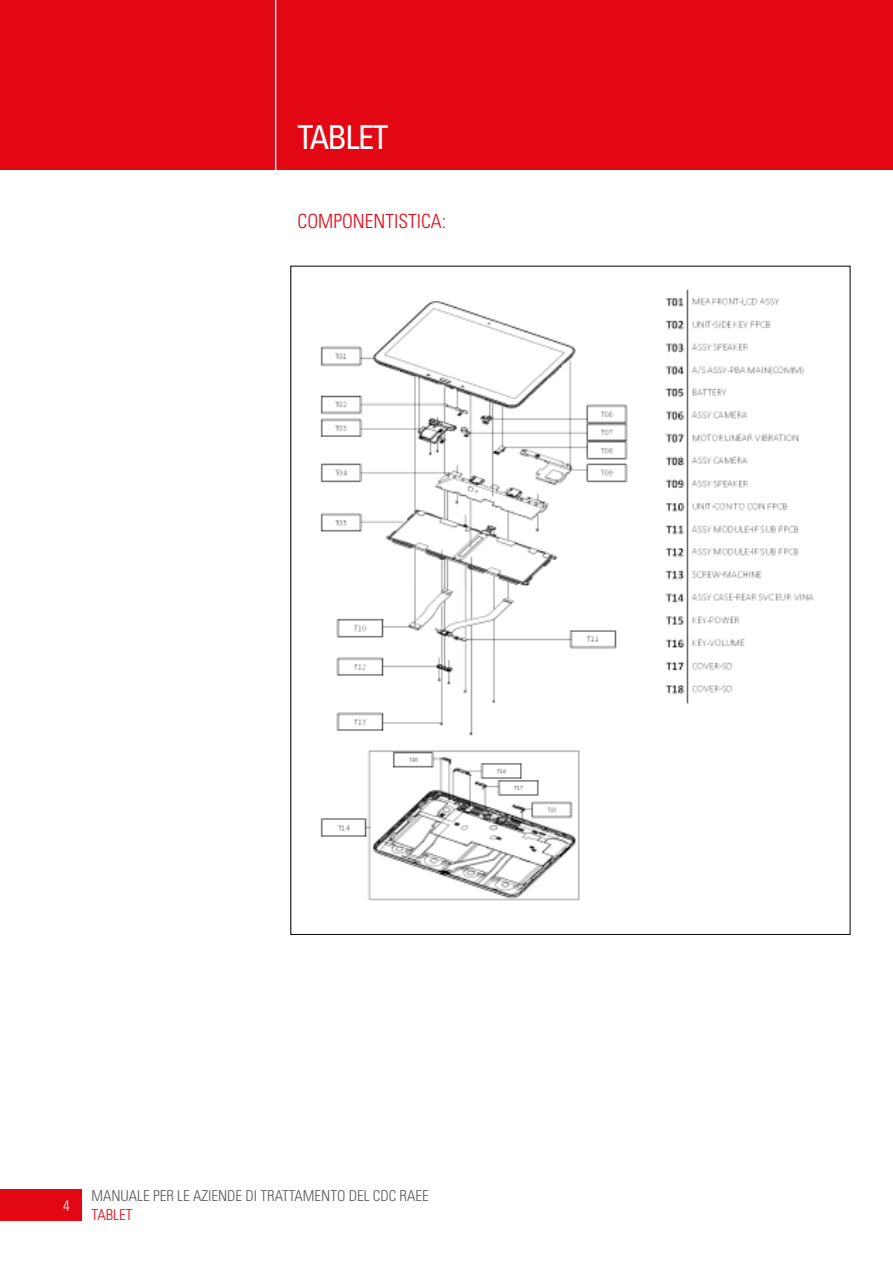
<style>
.page{position:relative;width:893px;height:1263px;background:#fff}
.page>*{position:absolute;margin:0;border:0;box-sizing:border-box;transform-origin:0 0}
.t1{font:condensed 33px "Univers";letter-spacing:-.05em;color:#fff}
.t2{font:300 condensed 19.5px "Univers";color:#e30613}
.t3{font:300 condensed 15px "Univers";color:#575756}
.t4{font:300 condensed 15px "Univers";color:#e30613}
.t5{font:300 condensed 15px "Univers";color:#fff}
</style>
<div class="page">
<div style="left:0;top:0;width:893px;height:170px;background:#e30613"></div>
<hr style="left:275px;top:0;width:1px;height:170px;background:#fff">
<div style="left:0;top:1189px;width:82px;height:31px;background:#e30613"></div>
<img style="left:320px;top:289px;width:494px;height:612px">
<h1 class="t1" style="left:298px;top:117px;width:92px">TABLET</h1>
<h2 class="t2" style="left:298px;top:209px;width:150px">COMPONENTISTICA:</h2>
<p class="t5" style="left:63px;top:1196px;width:8px">4</p>
<p class="t3" style="left:91px;top:1187px;width:339px">MANUALE PER LE AZIENDE DI TRATTAMENTO DEL CDC RAEE</p>
<p class="t4" style="left:91px;top:1206px;width:42px">TABLET</p>
</div>
